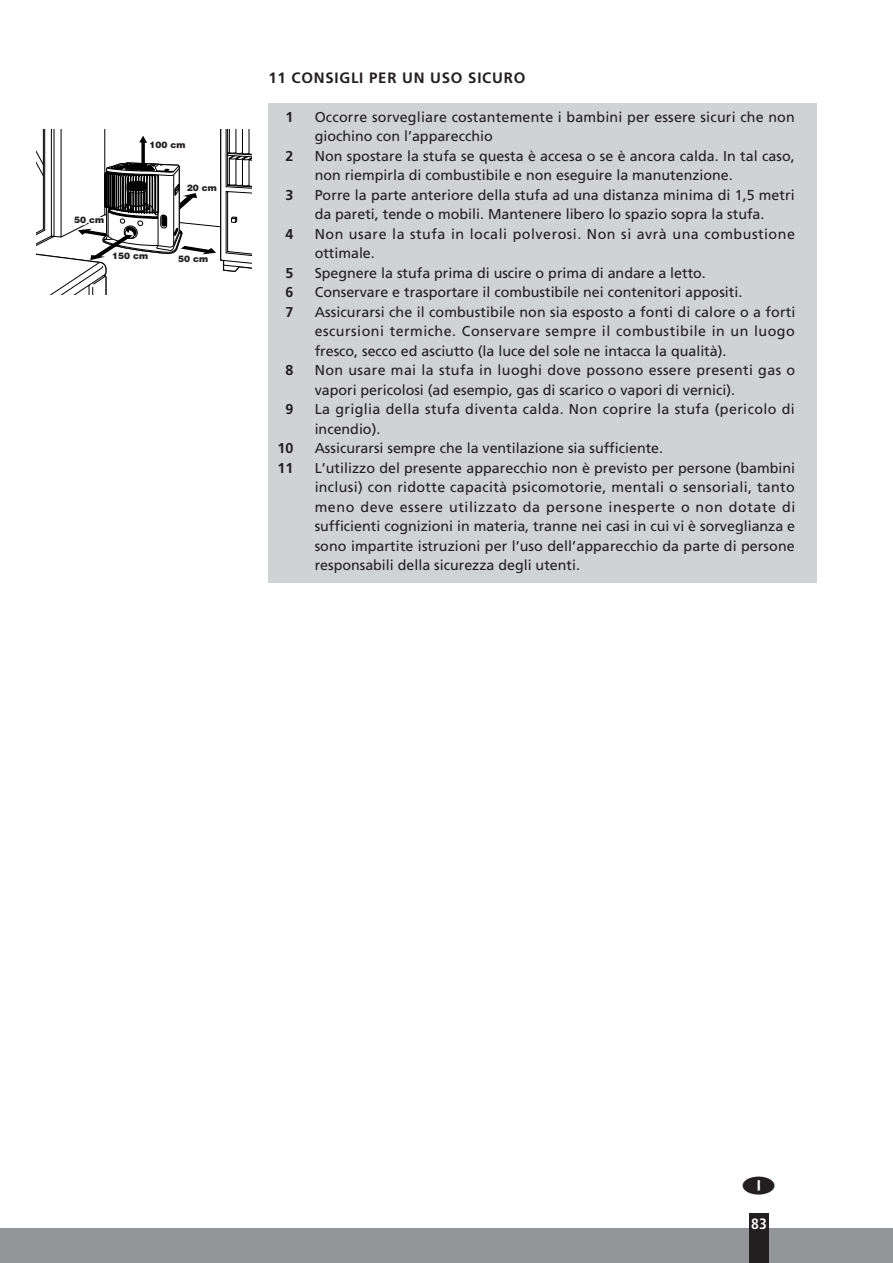
<style>
.page{position:relative;width:893px;height:1263px;background:#fff}
.page>*{position:absolute;margin:0;border:0;box-sizing:border-box;transform-origin:0 0}
.t1{font:700 15px "Frutiger";letter-spacing:.05em;color:#231f20}
.t2{font:700 condensed 15px "Frutiger";color:#fff}
._10_tips{font:14.25px/19.5px "Frutiger";color:#231f20}
._10_tips-2{font:14.25px/19.5px "Frutiger";letter-spacing:.03em;color:#231f20}
._10_tips-3{font:14.25px/19.5px "Frutiger";letter-spacing:.035em;color:#231f20}
._10_tips-4{font:700 14.25px "Frutiger";color:#231f20}
.t3{font:900 9px "Helvetica";color:#231f20}
</style>
<div class="page">
<div style="left:268px;top:103px;width:548px;height:479px;background:#d1d2d4"></div>
<div style="left:0;top:1229px;width:893px;height:34px;background:#939598"></div>
<div style="left:749px;top:1213px;width:20px;height:50px;background:#231f20"></div>
<svg style="left:36px;top:129px;width:216px;height:166px"></svg>
<p class="t3" style="left:149px;top:139px;width:37px">100 cm</p>
<p class="t3" style="left:74px;top:214px;width:31px">50 cm</p>
<p class="t3" style="left:112px;top:250px;width:37px">150 cm</p>
<p class="t3" style="left:187px;top:181px;width:31px">20 cm</p>
<p class="t3" style="left:178px;top:253px;width:31px">50 cm</p>
<p class="t1" style="left:268px;top:69px;width:258px">11 CONSIGLI PER UN USO SICURO</p>
<p class="_10_tips-4" style="left:285px;top:108px;width:9px">1</p>
<p class="_10_tips" style="left:315px;top:107px;width:482px">Occorre sorvegliare costantemente i bambini per essere sicuri che non giochino con l’apparecchio</p>
<p class="_10_tips-4" style="left:285px;top:147px;width:9px">2</p>
<p class="_10_tips" style="left:315px;top:146px;width:482px">Non spostare la stufa se questa è accesa o se è ancora calda. In tal caso, non riempirla di combustibile e non eseguire la manutenzione.</p>
<p class="_10_tips-4" style="left:285px;top:186px;width:9px">3</p>
<p class="_10_tips" style="left:315px;top:185px;width:482px">Porre la parte anteriore della stufa ad una distanza minima di 1,5 metri da pareti, tende o mobili. Mantenere libero lo spazio sopra la stufa.</p>
<p class="_10_tips-4" style="left:285px;top:225px;width:9px">4</p>
<p class="_10_tips-3" style="left:315px;top:224px;width:482px">Non usare la stufa in locali polverosi. Non si avrà una combustione ottimale.</p>
<p class="_10_tips-4" style="left:285px;top:264px;width:9px">5</p>
<p class="_10_tips" style="left:315px;top:263px;width:393px">Spegnere la stufa prima di uscire o prima di andare a letto.</p>
<p class="_10_tips-4" style="left:285px;top:284px;width:9px">6</p>
<p class="_10_tips" style="left:315px;top:282px;width:429px">Conservare e trasportare il combustibile nei contenitori appositi.</p>
<p class="_10_tips-4" style="left:285px;top:303px;width:9px">7</p>
<p class="_10_tips" style="left:315px;top:302px;width:482px;text-align:justify">Assicurarsi che il combustibile non sia esposto a fonti di calore o a forti escursioni termiche. Conservare sempre il combustibile in un luogo fresco, secco ed asciutto (la luce del sole ne intacca la qualità).</p>
<p class="_10_tips-4" style="left:285px;top:362px;width:9px">8</p>
<p class="_10_tips" style="left:315px;top:360px;width:482px">Non usare mai la stufa in luoghi dove possono essere presenti gas o vapori pericolosi (ad esempio, gas di scarico o vapori di vernici).</p>
<p class="_10_tips-4" style="left:285px;top:401px;width:9px">9</p>
<p class="_10_tips-2" style="left:315px;top:399px;width:482px">La griglia della stufa diventa calda. Non coprire la stufa (pericolo di incendio).</p>
<p class="_10_tips-4" style="left:278px;top:440px;width:17px">10</p>
<p class="_10_tips" style="left:315px;top:438px;width:350px">Assicurarsi sempre che la ventilazione sia sufficiente.</p>
<p class="_10_tips-4" style="left:278px;top:459px;width:17px">11</p>
<p class="_10_tips" style="left:315px;top:458px;width:482px;text-align:justify">L’utilizzo del presente apparecchio non è previsto per persone (bambini inclusi) con ridotte capacità psicomotorie, mentali o sensoriali, tanto meno deve essere utilizzato da persone inesperte o non dotate di sufficienti cognizioni in materia, tranne nei casi in cui vi è sorveglianza e sono impartite istruzioni per l’uso dell’apparecchio da parte di persone responsabili della sicurezza degli utenti.</p>
<p class="t2" style="left:751px;top:1215px;width:17px">83</p>
</div>
